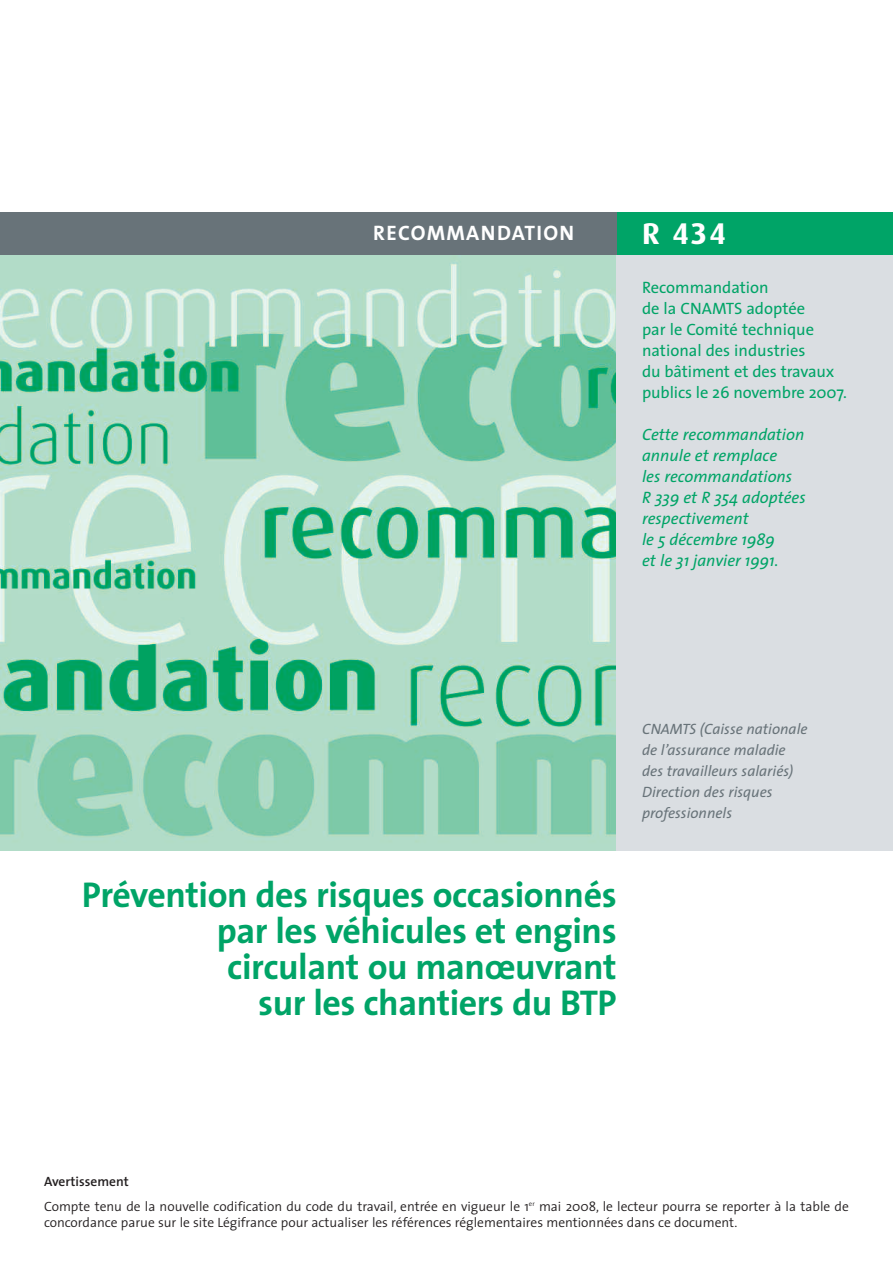
<style>
.page{position:relative;width:893px;height:1263px;background:#fff}
.page>*{position:absolute;margin:0;border:0;box-sizing:border-box;transform-origin:0 0}
.t1{font:700 36px/36px "The Sans";letter-spacing:-.01em;color:#00a467;text-align:right}
.t2{font:700 30px "Dax";color:#fff}
.t3{font:700 21px "The Sans";letter-spacing:.06em;color:#fff}
.t4{font:16.5px/21px "The Sans";color:#00a467}
.t5{font:italic 16.5px/21px "The Sans";color:#00a467}
.t6{font:italic 15px/21px "The Sans";color:#687379}
.t7{font:300 13.5px/24.8px "The Sans";color:#231f20}
.s1{font-weight:600}
</style>
<div class="page">
<img style="left:0;top:255px;width:617px;height:595px">
<div style="left:617px;top:255px;width:276px;height:595px;background:#dadee2"></div>
<div style="left:617px;top:213px;width:276px;height:42px;background:#00a467"></div>
<div style="left:0;top:213px;width:617px;height:42px;background:#687379"></div>
<h3 class="t3" style="left:373px;top:225px;width:202px">RECOMMANDATION</h3>
<h2 class="t2" style="left:642px;top:220px;width:86px">R 434</h2>
<p class="t4" style="left:642px;top:278px;width:206px">Recommandation<br>de la CNAMTS adoptée<br>par le Comité technique national des industries<br>du bâtiment et des travaux publics le 26 novembre 2007.</p>
<p class="t5" style="left:642px;top:425px;width:165px">Cette recommandation annule et remplace<br>les recommandations<br>R 339 et R 354 adoptées respectivement<br>le 5 décembre 1989<br>et le 31 janvier 1991.</p>
<h1 class="t1" style="left:82px;top:880px;width:536px">Prévention des risques occasionnés par les véhicules et engins circulant ou manœuvrant<br>sur les chantiers du BTP</h1>
<p class="t6" style="left:642px;top:720px;width:167px">CNAMTS (Caisse nationale de l’assurance maladie des travailleurs salariés)<br>Direction des risques professionnels</p>
<p class="t7" style="left:44px;top:1171px;width:806px"><span class="s1">Avertissement<br></span>Compte tenu de la nouvelle codification du code du travail, entrée en vigueur le 1<sup>er</sup> mai 2008, le lecteur pourra se reporter à la table de</p>
<p class="t7" style="left:44px;top:1212px;width:695px">concordance parue sur le site Légifrance pour actualiser les références réglementaires mentionnées dans ce document.</p>
</div>
